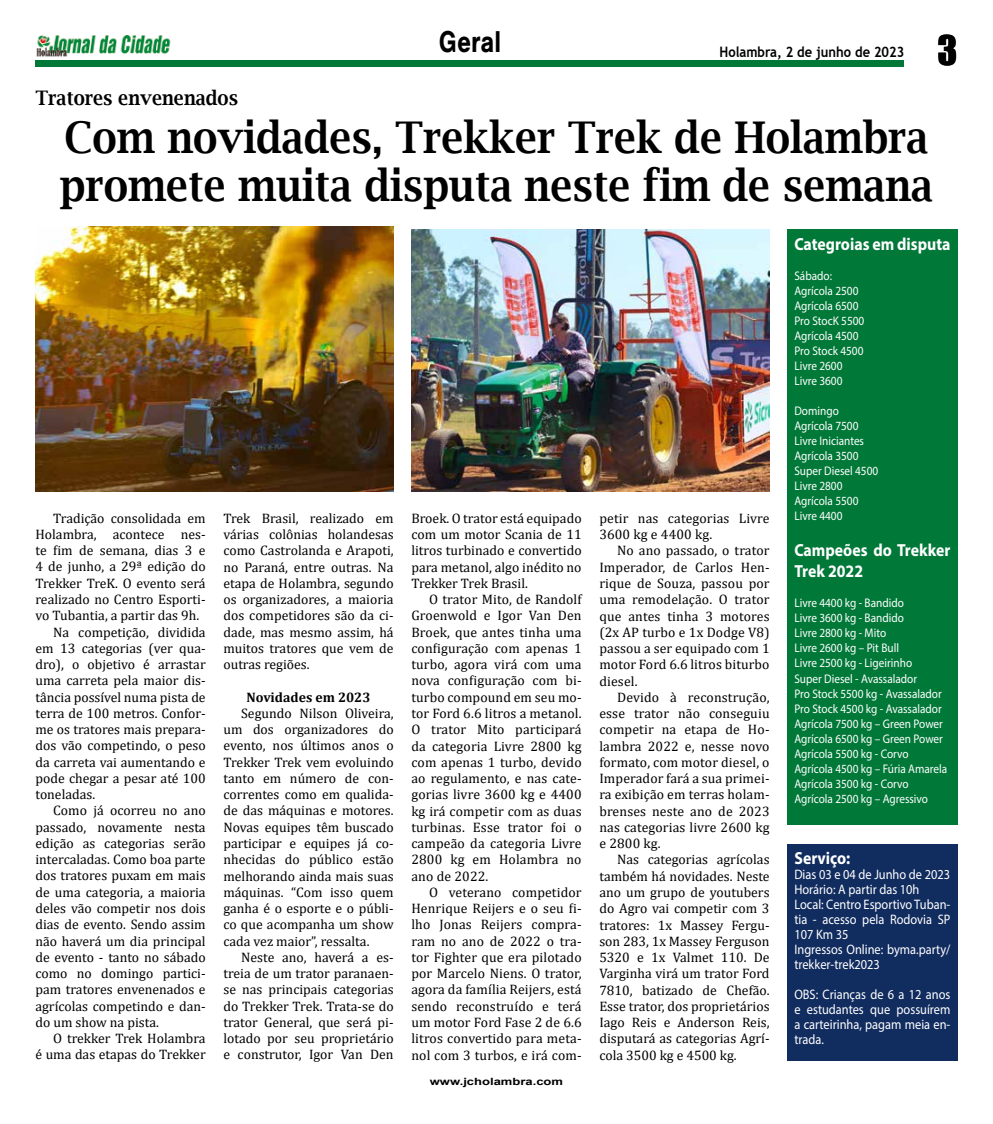
<style>
.page{position:relative;width:993px;height:1124px;background:#fff}
.page>*{position:absolute;margin:0;border:0;box-sizing:border-box;transform-origin:0 0}
.t1{font:600 43.75px/47.5px "Lucida Bright";color:#000;scale:.9 1}
.t2{font:37.5px "Impact";color:#000}
.t3{font:700 31.25px "Nimbus San";color:#000;scale:.8 1}
.t4{font:600 20px "Lucida Bright";color:#000;scale:.9 1}
.t5{font:700 17.5px/21.2px "Myriad Pro";color:#fff;scale:.9 1}
.t6{font:700 14.38px "Trebuchet MS";color:#000;scale:.9 1}
.t7{font:13.75px/16.2px "Cambria";color:#000;text-align:justify}
.t8{font:13.75px/15px "Myriad Pro";color:#fff;scale:.9 1}
.t9{font:700 13.75px "Cambria";color:#000}
.t10{font:12.5px/15px "Myriad Pro";color:#fff;scale:.9 1}
.t11{font:700 10px "Arial";color:#000;scale:1.3 1}
</style>
<div class="page">
<div style="left:35px;top:60px;width:869px;height:7px;background:#007838"></div>
<img style="left:36px;top:35px;width:135px;height:22px">
<img style="left:411px;top:229px;width:358px;height:262px">
<img style="left:35px;top:226px;width:358px;height:265px">
<div style="left:787px;top:229px;width:170px;height:595px;background:#007838"></div>
<div style="left:787px;top:843px;width:170px;height:216px;background:#112c5f"></div>
<h3 class="t4" style="left:35px;top:86px;width:227px">Tratores envenenados</h3>
<h3 class="t3" style="left:439px;top:24px;width:79px">Geral</h3>
<p class="t6" style="left:719px;top:43px;width:207px">Holambra, 2 de junho de 2023</p>
<h2 class="t2" style="left:937px;top:21px;width:21px">3</h2>
<h1 class="t1" style="left:60px;top:113px;width:971px">Com novidades, Trekker Trek de Holambra promete muita disputa neste fim de semana</h1>
<p class="t7" style="left:53px;top:509px;width:154px">Tradição consolidada em</p>
<p class="t7" style="left:35px;top:526px;width:172px">Holambra, acontece nes-</p>
<p class="t7" style="left:35px;top:542px;width:172px">te fim de semana, dias 3 e</p>
<p class="t7" style="left:35px;top:558px;width:172px">4 de junho, a 29ª edição do</p>
<p class="t7" style="left:35px;top:574px;width:172px">Trekker TreK. O evento será</p>
<p class="t7" style="left:35px;top:591px;width:172px">realizado no Centro Esporti-</p>
<p class="t7" style="left:35px;top:607px;width:165px">vo Tubantia, a partir das 9h.</p>
<p class="t7" style="left:53px;top:623px;width:154px">Na competição, dividida</p>
<p class="t7" style="left:35px;top:639px;width:172px">em 13 categorias (ver qua-</p>
<p class="t7" style="left:35px;top:656px;width:172px">dro), o objetivo é arrastar</p>
<p class="t7" style="left:35px;top:672px;width:172px">uma carreta pela maior dis-</p>
<p class="t7" style="left:35px;top:688px;width:172px">tância possível numa pista de</p>
<p class="t7" style="left:35px;top:704px;width:172px">terra de 100 metros. Confor-</p>
<p class="t7" style="left:35px;top:721px;width:172px">me os tratores mais prepara-</p>
<p class="t7" style="left:35px;top:737px;width:172px">dos vão competindo, o peso</p>
<p class="t7" style="left:35px;top:753px;width:172px">da carreta vai aumentando e</p>
<p class="t7" style="left:35px;top:769px;width:172px">pode chegar a pesar até 100</p>
<p class="t7" style="left:35px;top:786px;width:61px">toneladas.</p>
<p class="t7" style="left:53px;top:802px;width:154px">Como já ocorreu no ano</p>
<p class="t7" style="left:35px;top:818px;width:172px">passado, novamente nesta</p>
<p class="t7" style="left:35px;top:834px;width:172px">edição as categorias serão</p>
<p class="t7" style="left:35px;top:851px;width:172px">intercaladas. Como boa parte</p>
<p class="t7" style="left:35px;top:867px;width:172px">dos tratores puxam em mais</p>
<p class="t7" style="left:35px;top:883px;width:172px">de uma categoria, a maioria</p>
<p class="t7" style="left:35px;top:900px;width:172px">deles vão competir nos dois</p>
<p class="t7" style="left:35px;top:916px;width:172px">dias de evento. Sendo assim</p>
<p class="t7" style="left:35px;top:932px;width:172px">não haverá um dia principal</p>
<p class="t7" style="left:35px;top:948px;width:172px">de evento - tanto no sábado</p>
<p class="t7" style="left:35px;top:965px;width:172px">como no domingo partici-</p>
<p class="t7" style="left:35px;top:981px;width:172px">pam tratores envenenados e</p>
<p class="t7" style="left:35px;top:997px;width:172px">agrícolas competindo e dan-</p>
<p class="t7" style="left:35px;top:1013px;width:125px">do um show na pista.</p>
<p class="t7" style="left:53px;top:1030px;width:154px">O trekker Trek Holambra</p>
<p class="t7" style="left:35px;top:1046px;width:172px">é uma das etapas do Trekker</p>
<p class="t7" style="left:223px;top:510px;width:172px">Trek Brasil, realizado em várias colônias holandesas como Castrolanda e Arapoti, no Paraná, entre outras. Na etapa de Holambra, segundo os organizadores, a maioria dos competidores são da ci&shy;dade, mas mesmo assim, há muitos tratores que vem de outras regiões.</p>
<p class="t9" style="left:246px;top:687px;width:126px">Novidades em 2023</p>
<p class="t7" style="left:223px;top:705px;width:172px;text-indent:18px">Segundo Nilson Oliveira, um dos organizadores do evento, nos últimos anos o Trekker Trek vem evoluindo tanto em número de con&shy;correntes como em qualida&shy;de das máquinas e motores.<br>Novas equipes têm buscado participar e equipes já co&shy;nhecidas do público estão melhorando ainda mais suas máquinas. “Com isso quem ganha é o esporte e o públi&shy;co que acompanha um show cada vez maior”, ressalta.</p>
<p class="t7" style="left:223px;top:948px;width:172px;text-indent:18px">Neste ano, haverá a es&shy;treia de um trator paranaen&shy;se nas principais categorias do Trekker Trek. Trata-se do trator General, que será pi&shy;lotado por seu proprietário e construtor, Igor Van Den</p>
<p class="t7" style="left:411px;top:510px;width:172px">Broek. O trator está equipado com um motor Scania de 11 litros turbinado e convertido para metanol, algo inédito no Trekker Trek Brasil.</p>
<p class="t7" style="left:411px;top:591px;width:172px;text-indent:18px">O trator Mito, de Randolf Groenwold e Igor Van Den Broek, que antes tinha uma configuração com apenas 1 turbo, agora virá com uma nova configuração com bi&shy;turbo compound em seu mo&shy;tor Ford 6.6 litros a metanol.<br>O trator Mito participará da categoria Livre 2800 kg com apenas 1 turbo, devido ao regulamento, e nas cate&shy;gorias livre 3600 kg e 4400 kg irá competir com as duas turbinas. Esse trator foi o campeão da categoria Livre 2800 kg em Holambra no ano de 2022.</p>
<p class="t7" style="left:411px;top:883px;width:172px;text-indent:18px">O veterano competidor Henrique Reijers e o seu fi&shy;lho Jonas Reijers compra&shy;ram no ano de 2022 o tra&shy;tor Fighter que era pilotado por Marcelo Niens. O trator, agora da família Reijers, está sendo reconstruído e terá um motor Ford Fase 2 de 6.6 litros convertido para meta&shy;nol com 3 turbos, e irá com-</p>
<p class="t11" style="left:429px;top:1074px;width:104px">www.jcholambra.com</p>
<p class="t7" style="left:599px;top:510px;width:172px">petir nas categorias Livre<br>3600 kg e 4400 kg.</p>
<p class="t7" style="left:599px;top:542px;width:172px;text-indent:18px">No ano passado, o trator Imperador, de Carlos Hen&shy;rique de Souza, passou por uma remodelação. O trator que antes tinha 3 motores (2x AP turbo e 1x Dodge V8) passou a ser equipado com 1 motor Ford 6.6 litros biturbo diesel.</p>
<p class="t7" style="left:599px;top:688px;width:172px;text-indent:18px">Devido à reconstrução, esse trator não conseguiu competir na etapa de Ho&shy;lambra 2022 e, nesse novo formato, com motor diesel, o Imperador fará a sua primei&shy;ra exibição em terras holam&shy;brenses neste ano de 2023 nas categorias livre 2600 kg e 2800 kg.</p>
<p class="t7" style="left:599px;top:851px;width:172px;text-indent:18px">Nas categorias agrícolas também há novidades. Neste ano um grupo de youtubers do Agro vai competir com 3 tratores: 1x Massey Fergu&shy;son 283, 1x Massey Ferguson 5320 e 1x Valmet 110. De Varginha virá um trator Ford 7810, batizado de Chefão.<br>Esse trator, dos proprietários Iago Reis e Anderson Reis, disputará as categorias Agrí&shy;cola 3500 kg e 4500 kg.</p>
<p class="t5" style="left:794px;top:232px;width:175px">Categroias em disputa</p>
<p class="t10" style="left:794px;top:268px;width:79px">Sábado:<br>Agrícola 2500<br>Agrícola 6500<br>Pro StocK 5500<br>Agrícola 4500<br>Pro Stock 4500<br>Livre 2600<br>Livre 3600</p>
<p class="t10" style="left:794px;top:403px;width:95px">Domingo<br>Agrícola 7500<br>Livre Iniciantes<br>Agrícola 3500<br>Super Diesel 4500<br>Livre 2800<br>Agrícola 5500<br>Livre 4400</p>
<p class="t5" style="left:794px;top:539px;width:175px">Campeões do Trekker<br>Trek 2022</p>
<p class="t10" style="left:794px;top:595px;width:171px">Livre 4400 kg - Bandido<br>Livre 3600 kg - Bandido<br>Livre 2800 kg - Mito<br>Livre 2600 kg – Pit Bull<br>Livre 2500 kg - Ligeirinho<br>Super Diesel - Avassalador<br>Pro Stock 5500 kg - Avassalador<br>Pro Stock 4500 kg - Avassalador<br>Agrícola 7500 kg – Green Power<br>Agrícola 6500 kg – Green Power<br>Agrícola 5500 kg - Corvo<br>Agrícola 4500 kg – Fúria Amarela<br>Agrícola 3500 kg - Corvo<br>Agrícola 2500 kg – Agressivo</p>
<p class="t5" style="left:794px;top:846px;width:64px">Serviço:</p>
<p class="t8" style="left:794px;top:866px;width:175px">Dias 03 e 04 de Junho de 2023<br>Horário: A partir das 10h<br>Local: Centro Esportivo Tuban&shy;tia - acesso pela Rodovia SP<br>107 Km 35<br>Ingressos Online: byma.party/ trekker-trek2023</p>
<p class="t8" style="left:794px;top:986px;width:175px;text-align:justify">OBS: Crianças de 6 a 12 anos e estudantes que possuírem a carteirinha, pagam meia en&shy;trada.</p>
</div>
